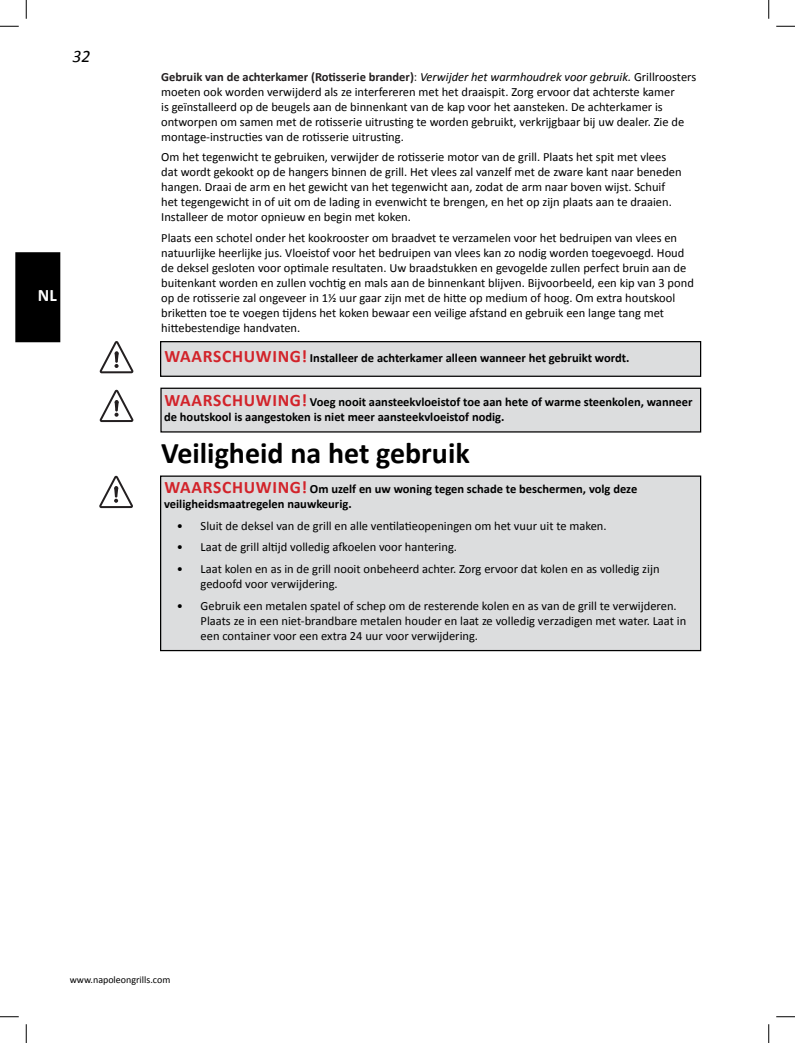
<style>
.page{position:relative;width:795px;height:1043px;background:#fff}
.page>*{position:absolute;margin:0;border:0;box-sizing:border-box;transform-origin:0 0}
.t1{font:700 30px "Calibri";color:#000}
.t2{font:italic 17.5px "Calibri";color:#000}
.t3{font:700 17.5px "Calibri";color:#fff}
.t4{font:12.5px/15px "Calibri";color:#000}
.t5{font:700 12.5px/15px "Calibri";color:#000}
.t6{font:10px "Calibri";color:#000}
.s1{font-weight:700;color:#231f20}
.s2{color:#231f20}
.s3{font-style:italic}
.s4{font-size:17.5px;color:#d2232a}
</style>
<div class="page">
<div style="left:16px;top:253px;width:44px;height:88px;background:#000"></div>
<div style="left:15px;top:252px;width:45px;height:90px;border:1px solid #000"></div>
<div style="left:161px;top:388px;width:540px;height:44px;background:#dcddde"></div>
<div style="left:160px;top:387px;width:541px;height:45px;border:1px solid #000"></div>
<div style="left:161px;top:341px;width:540px;height:35px;background:#dcddde"></div>
<div style="left:160px;top:341px;width:541px;height:36px;border:1px solid #000"></div>
<div style="left:161px;top:476px;width:540px;height:174px;background:#dcddde"></div>
<div style="left:160px;top:475px;width:541px;height:176px;border:1px solid #000"></div>
<svg style="left:99px;top:476px;width:34px;height:32px"></svg>
<svg style="left:100px;top:341px;width:34px;height:32px"></svg>
<svg style="left:100px;top:390px;width:34px;height:32px"></svg>
<svg style="left:0;top:25px;width:19px;height:2px"></svg>
<svg style="left:776px;top:25px;width:19px;height:2px"></svg>
<svg style="left:0;top:1016px;width:19px;height:1px"></svg>
<svg style="left:776px;top:1016px;width:19px;height:1px"></svg>
<svg style="left:25px;top:0;width:2px;height:19px"></svg>
<svg style="left:25px;top:1024px;width:2px;height:18px"></svg>
<svg style="left:768px;top:0;width:2px;height:19px"></svg>
<svg style="left:768px;top:1024px;width:2px;height:18px"></svg>
<h2 class="t2" style="left:72px;top:44px;width:19px">32</h2>
<h2 class="t3" style="left:38px;top:284px;width:20px">NL</h2>
<p class="t4" style="left:161px;top:69px;width:537px"><span class="s1">Gebruik van de achterkamer (Rotisserie brander)</span><span class="s2">:</span> <span class="s3">Verwijder het warmhoudrek voor gebruik.</span> Grillroosters moeten ook worden verwijderd als ze interfereren met het draaispit. Zorg ervoor dat achterste kamer<br>is geïnstalleerd op de beugels aan de binnenkant van de kap voor het aansteken. De achterkamer is ontworpen om samen met de rotisserie uitrusting te worden gebruikt, verkrijgbaar bij uw dealer. Zie de montage-instructies van de rotisserie uitrusting.</p>
<p class="t4" style="left:161px;top:150px;width:522px">Om het tegenwicht te gebruiken, verwijder de rotisserie motor van de grill. Plaats het spit met vlees dat wordt gekookt op de hangers binnen de grill. Het vlees zal vanzelf met de zware kant naar beneden hangen. Draai de arm en het gewicht van het tegenwicht aan, zodat de arm naar boven wijst. Schuif het tegengewicht in of uit om de lading in evenwicht te brengen, en het op zijn plaats aan te draaien.<br>Installeer de motor opnieuw en begin met koken.</p>
<p class="t4" style="left:161px;top:230px;width:534px">Plaats een schotel onder het kookrooster om braadvet te verzamelen voor het bedruipen van vlees en natuurlijke heerlijke jus. Vloeistof voor het bedruipen van vlees kan zo nodig worden toegevoegd. Houd de deksel gesloten voor optimale resultaten. Uw braadstukken en gevogelde zullen perfect bruin aan de buitenkant worden en zullen vochtig en mals aan de binnenkant blijven. Bijvoorbeeld, een kip van 3 pond op de rotisserie zal ongeveer in 1½ uur gaar zijn met de hitte op medium of hoog. Om extra houtskool briketten toe te voegen tijdens het koken bewaar een veilige afstand en gebruik een lange tang met hittebestendige handvaten.</p>
<p class="t5" style="left:164px;top:350px;width:467px"><span class="s4">WAARSCHUWING!</span> Installeer de achterkamer alleen wanneer het gebruikt wordt.</p>
<p class="t5" style="left:164px;top:394px;width:530px"><span class="s4">WAARSCHUWING!</span> Voeg nooit aansteekvloeistof toe aan hete of warme steenkolen, wanneer de houtskool is aangestoken is niet meer aansteekvloeistof nodig.</p>
<h1 class="t1" style="left:161px;top:434px;width:310px">Veiligheid na het gebruik</h1>
<p class="t5" style="left:164px;top:481px;width:475px"><span class="s4">WAARSCHUWING!</span> Om uzelf en uw woning tegen schade te beschermen, volg deze veiligheidsmaatregelen nauwkeurig.</p>
<p class="t4" style="left:177px;top:518px;width:431px">• Sluit de deksel van de grill en alle ventilatieopeningen om het vuur uit te maken.</p>
<p class="t4" style="left:177px;top:540px;width:282px">• Laat de grill altijd volledig afkoelen voor hantering.</p>
<p class="t4" style="left:201px;top:561px;width:460px;text-indent:-24px">• Laat kolen en as in de grill nooit onbeheerd achter. Zorg ervoor dat kolen en as volledig zijn gedoofd voor verwijdering.</p>
<p class="t4" style="left:201px;top:598px;width:487px;text-indent:-24px">• Gebruik een metalen spatel of schep om de resterende kolen en as van de grill te verwijderen.<br>Plaats ze in een niet-brandbare metalen houder en laat ze volledig verzadigen met water. Laat in een container voor een extra 24 uur voor verwijdering.</p>
<p class="t6" style="left:70px;top:973px;width:102px">www.napoleongrills.com</p>
</div>
